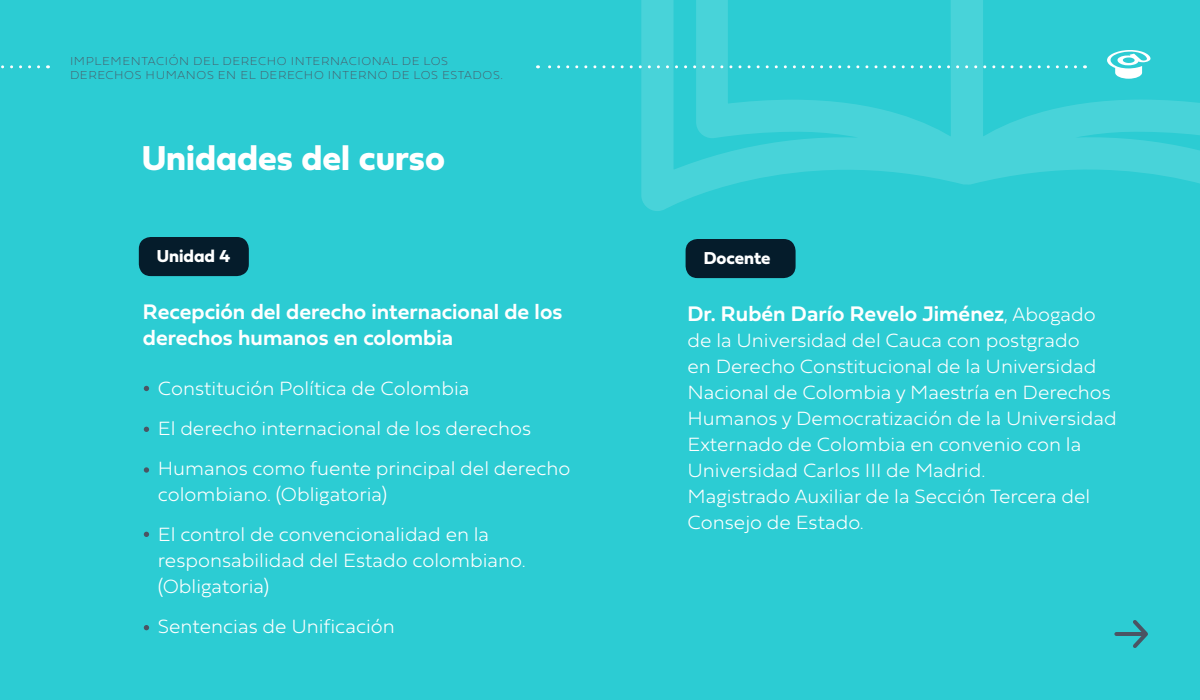
<style>
.page{position:relative;width:1200px;height:700px;background:#2cccd3}
.page>*{position:absolute;margin:0;border:0;box-sizing:border-box;transform-origin:0 0}
.t1{font:700 36px "Fieldwork 16 Geo";color:#fff}
.t2{font:600 22px/26px "Fieldwork 14 Hum";color:#fff}
.t3{font:100 20px/26px "Fieldwork 5 Hum";color:#fff}
.t4{font:700 18px "Fieldwork 16 Geo";color:#fff}
.t5{font:12px/14.4px "Fieldwork 2 Hum Hair";letter-spacing:.05em;color:#4b5463}
.s1{font-family:"Fieldwork 5 Hum";font-weight:100;font-size:20px}
</style>
<div class="page">
<svg style="left:144px;top:386px;width:5px;height:5px"></svg>
<svg style="left:144px;top:427px;width:5px;height:5px"></svg>
<svg style="left:144px;top:467px;width:5px;height:6px"></svg>
<svg style="left:144px;top:532px;width:5px;height:5px"></svg>
<svg style="left:144px;top:625px;width:5px;height:5px"></svg>
<svg style="left:639px;top:0;width:561px;height:211px"></svg>
<hr style="left:1116px;top:632px;width:29px;height:4px;background:#4b5463">
<svg style="left:1133px;top:620px;width:15px;height:28px"></svg>
<div style="left:139px;top:237px;width:110px;height:39px;background:#051c2b;border-radius:12px"></div>
<div style="left:686px;top:239px;width:110px;height:39px;background:#051c2b;border-radius:12px"></div>
<svg style="left:1107px;top:50px;width:44px;height:29px"></svg>
<svg style="left:1px;top:65px;width:38px;height:3px"></svg>
<svg style="left:538px;top:65px;width:538px;height:3px"></svg>
<p class="t5" style="left:70px;top:53px;width:434px">IMPLEMENTACIÓN DEL DERECHO INTERNACIONAL DE LOS<br>DERECHOS HUMANOS EN EL DERECHO INTERNO DE LOS ESTADOS.</p>
<h1 class="t1" style="left:142px;top:129px;width:305px">Unidades del curso</h1>
<p class="t4" style="left:157px;top:242px;width:75px">Unidad 4</p>
<p class="t4" style="left:704px;top:244px;width:68px">Docente</p>
<p class="t2" style="left:143px;top:297px;width:421px">Recepción del derecho internacional de los derechos humanos en colombia</p>
<p class="t3" style="left:158px;top:367px;width:414px;line-height:40px">Constitución Política de Colombia<br>El derecho internacional de los derechos<br>Humanos como fuente principal del derecho</p>
<p class="t3" style="left:158px;top:473px;width:333px;line-height:40px">colombiano. (Obligatoria)<br>El control de convencionalidad en la</p>
<p class="t3" style="left:158px;top:546px;width:369px">responsabilidad del Estado colombiano. (Obligatoria)</p>
<p class="t3" style="left:158px;top:612px;width:239px">Sentencias de Unificación</p>
<p class="t2" style="left:688px;top:299px;width:410px">Dr. Rubén Darío Revelo Jiménez<span class="s1">, Abogado</span></p>
<p class="t3" style="left:688px;top:326px;width:431px">de la Universidad del Cauca con postgrado<br>en Derecho Constitucional de la Universidad Nacional de Colombia y Maestría en Derechos Humanos y Democratización de la Universidad Externado de Colombia en convenio con la Universidad Carlos III de Madrid.<br>Magistrado Auxiliar de la Sección Tercera del Consejo de Estado.</p>
</div>
